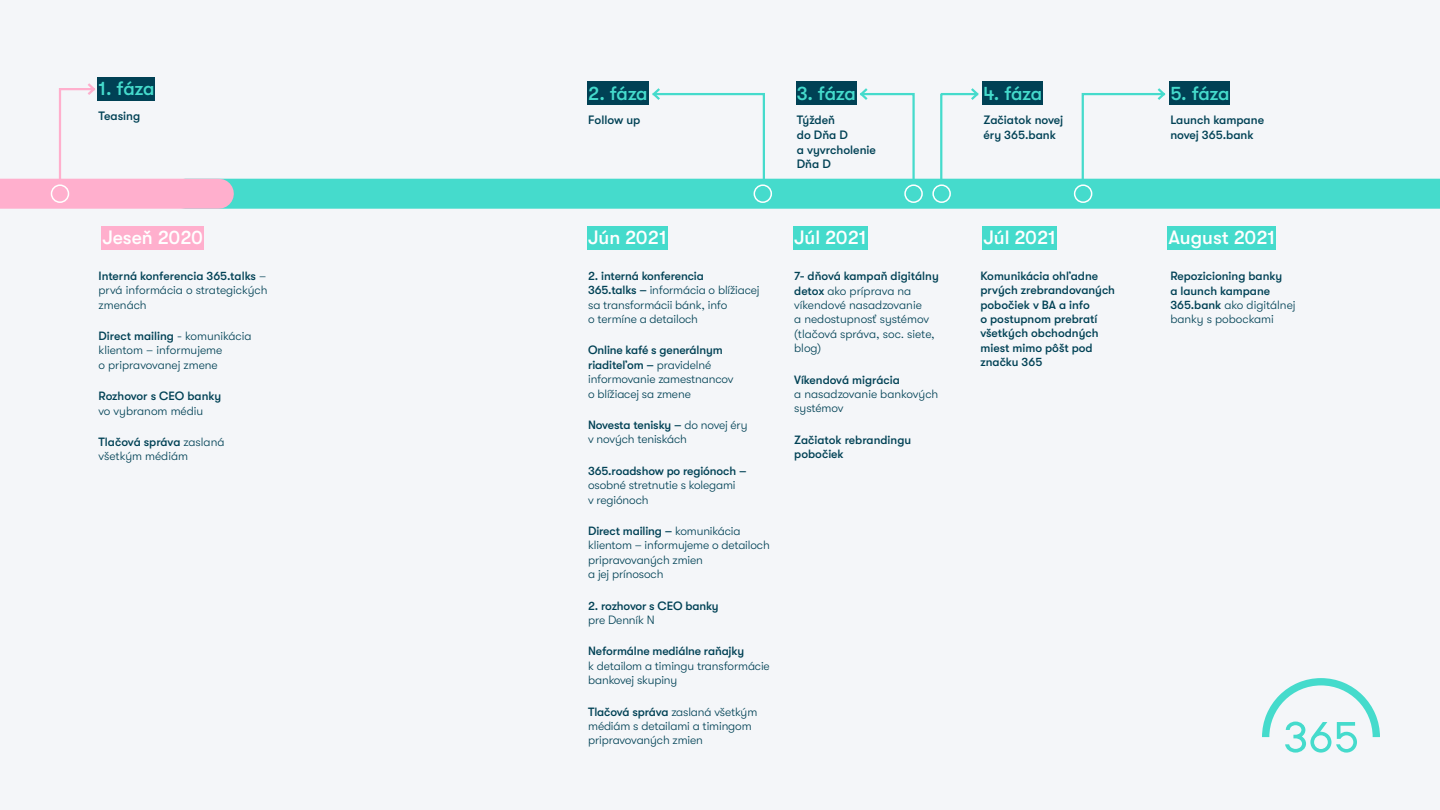
<style>
.page{position:relative;width:1440px;height:810px;background:#f4f6f9}
.page>*{position:absolute;margin:0;border:0;box-sizing:border-box;transform-origin:0 0}
.t1{font:500 19.35px "GT Walsheim";color:#fff}
.t2{font:500 19.35px "GT Walsheim";letter-spacing:-.01em;color:#45dbcc}
.t3{font:500 12.15px/14.5px "GT Walsheim";color:#004155}
.t4{font:300 12px/14.4px "GT Walsheim";letter-spacing:-.01em;color:#004155}
.t5{font:500 12px/14.4px "GT Walsheim";color:#004155}
.s1{font-weight:500}
.s2{font-weight:300}
</style>
<div class="page">
<div style="left:185px;top:179px;width:1255px;height:30px;background:#45dbcc"></div>
<div style="left:0;top:179px;width:219px;height:30px;background:#ffafcd"></div>
<div style="left:101px;top:226px;width:103px;height:24px;background:#ffafcd"></div>
<div style="left:587px;top:226px;width:80px;height:24px;background:#45dbcc"></div>
<div style="left:793px;top:226px;width:74px;height:24px;background:#45dbcc"></div>
<div style="left:983px;top:226px;width:74px;height:24px;background:#45dbcc"></div>
<div style="left:1168px;top:226px;width:108px;height:24px;background:#45dbcc"></div>
<div style="left:587px;top:82px;width:61px;height:23px;background:#004155"></div>
<div style="left:98px;top:77px;width:57px;height:24px;background:#004155"></div>
<div style="left:796px;top:82px;width:61px;height:23px;background:#004155"></div>
<div style="left:983px;top:82px;width:60px;height:23px;background:#004155"></div>
<div style="left:1169px;top:82px;width:61px;height:23px;background:#004155"></div>
<div style="left:51px;top:184px;width:18px;height:19px;border:2px solid #fff;border-radius:50%"></div>
<div style="left:754px;top:184px;width:18px;height:19px;border:2px solid #fff;border-radius:50%"></div>
<div style="left:904px;top:184px;width:19px;height:19px;border:2px solid #fff;border-radius:50%"></div>
<div style="left:932px;top:184px;width:19px;height:19px;border:2px solid #fff;border-radius:50%"></div>
<div style="left:1074px;top:184px;width:18px;height:19px;border:2px solid #fff;border-radius:50%"></div>
<svg style="left:58px;top:83px;width:39px;height:96px"></svg>
<svg style="left:650px;top:88px;width:116px;height:91px"></svg>
<svg style="left:858px;top:88px;width:58px;height:91px"></svg>
<svg style="left:939px;top:88px;width:42px;height:91px"></svg>
<svg style="left:1081px;top:88px;width:86px;height:91px"></svg>
<svg style="left:1262px;top:678px;width:118px;height:75px"></svg>
<h1 class="t2" style="left:99px;top:78px;width:57px">1. fáza</h1>
<p class="t3" style="left:99px;top:109px;width:43px">Teasing</p>
<h1 class="t2" style="left:588px;top:82px;width:61px">2. fáza</h1>
<p class="t3" style="left:588px;top:113px;width:54px">Follow up</p>
<h1 class="t2" style="left:797px;top:82px;width:60px">3. fáza</h1>
<p class="t3" style="left:797px;top:113px;width:81px">Týždeň<br>do Dňa D<br>a vyvrcholenie<br>Dňa D</p>
<h1 class="t2" style="left:984px;top:82px;width:60px">4. fáza</h1>
<p class="t3" style="left:984px;top:113px;width:81px">Začiatok novej éry 365.bank</p>
<h1 class="t2" style="left:1170px;top:82px;width:61px">5. fáza</h1>
<p class="t3" style="left:1170px;top:113px;width:95px">Launch kampane novej 365.bank</p>
<h1 class="t1" style="left:102px;top:227px;width:102px">Jeseň 2020</h1>
<h1 class="t1" style="left:588px;top:227px;width:80px">Jún 2021</h1>
<h1 class="t1" style="left:794px;top:227px;width:74px">Júl 2021</h1>
<h1 class="t1" style="left:983px;top:227px;width:74px">Júl 2021</h1>
<h1 class="t1" style="left:1169px;top:227px;width:108px">August 2021</h1>
<p class="t4" style="left:99px;top:269px;width:171px"><span class="s1">Interná konferencia 365.talks</span> – prvá informácia o strategických zmenách</p>
<p class="t4" style="left:99px;top:329px;width:155px"><span class="s1">Direct mailing</span> - komunikácia klientom – informujeme<br>o pripravovanej zmene</p>
<p class="t5" style="left:99px;top:389px;width:124px">Rozhovor s CEO banky</p>
<p class="t4" style="left:99px;top:403px;width:106px">vo vybranom médiu</p>
<p class="t4" style="left:99px;top:435px;width:127px"><span class="s1">Tlačová správa</span> zaslaná všetkým médiám</p>
<p class="t5" style="left:980px;top:268px;width:136px">Komunikácia ohľadne prvých zrebrandovaných pobočiek v BA a info<br>o postupnom prebratí všetkých obchodných miest mimo pôšt pod značku 365</p>
<p class="t5" style="left:1170px;top:269px;width:127px">Repozicioning banky<br>a launch kampane<br>365.bank <span class="s2">ako digitálnej banky s pobockami</span></p>
<p class="t4" style="left:588px;top:269px;width:173px"><span class="s1">2. interná konferencia<br>365.talks –</span> informácia o blížiacej sa transformácii bánk, info<br>o termíne a detailoch</p>
<p class="t4" style="left:588px;top:343px;width:147px"><span class="s1">Online kafé s generálnym riaditeľom –</span> pravidelné informovanie zamestnancov o blížiacej sa zmene</p>
<p class="t4" style="left:588px;top:418px;width:161px"><span class="s1">Novesta tenisky –</span> do novej éry v nových teniskách</p>
<p class="t5" style="left:588px;top:464px;width:160px">365.roadshow po regiónoch –</p>
<p class="t4" style="left:588px;top:478px;width:149px">osobné stretnutie s kolegami v regiónoch</p>
<p class="t4" style="left:588px;top:524px;width:183px"><span class="s1">Direct mailing –</span> komunikácia klientom – informujeme o detailoch pripravovaných zmien<br>a jej prínosoch</p>
<p class="t5" style="left:588px;top:598px;width:132px">2. rozhovor s CEO banky</p>
<p class="t4" style="left:588px;top:613px;width:68px">pre Denník N</p>
<p class="t5" style="left:588px;top:644px;width:158px">Neformálne mediálne raňajky</p>
<p class="t4" style="left:588px;top:659px;width:183px">k detailom a timingu transformácie bankovej skupiny</p>
<p class="t4" style="left:588px;top:704px;width:171px"><span class="s1">Tlačová správa</span> zaslaná všetkým médiám s detailami a timingom pripravovaných zmien</p>
<p class="t4" style="left:794px;top:269px;width:146px"><span class="s1">7- dňová kampaň digitálny detox</span> ako príprava na víkendové nasadzovanie<br>a nedostupnosť systémov (tlačová správa, soc. siete, blog)</p>
<p class="t5" style="left:794px;top:372px;width:107px">Víkendová migrácia</p>
<p class="t4" style="left:794px;top:387px;width:146px">a nasadzovanie bankových systémov</p>
<p class="t5" style="left:794px;top:433px;width:118px">Začiatok rebrandingu pobočiek</p>
</div>
